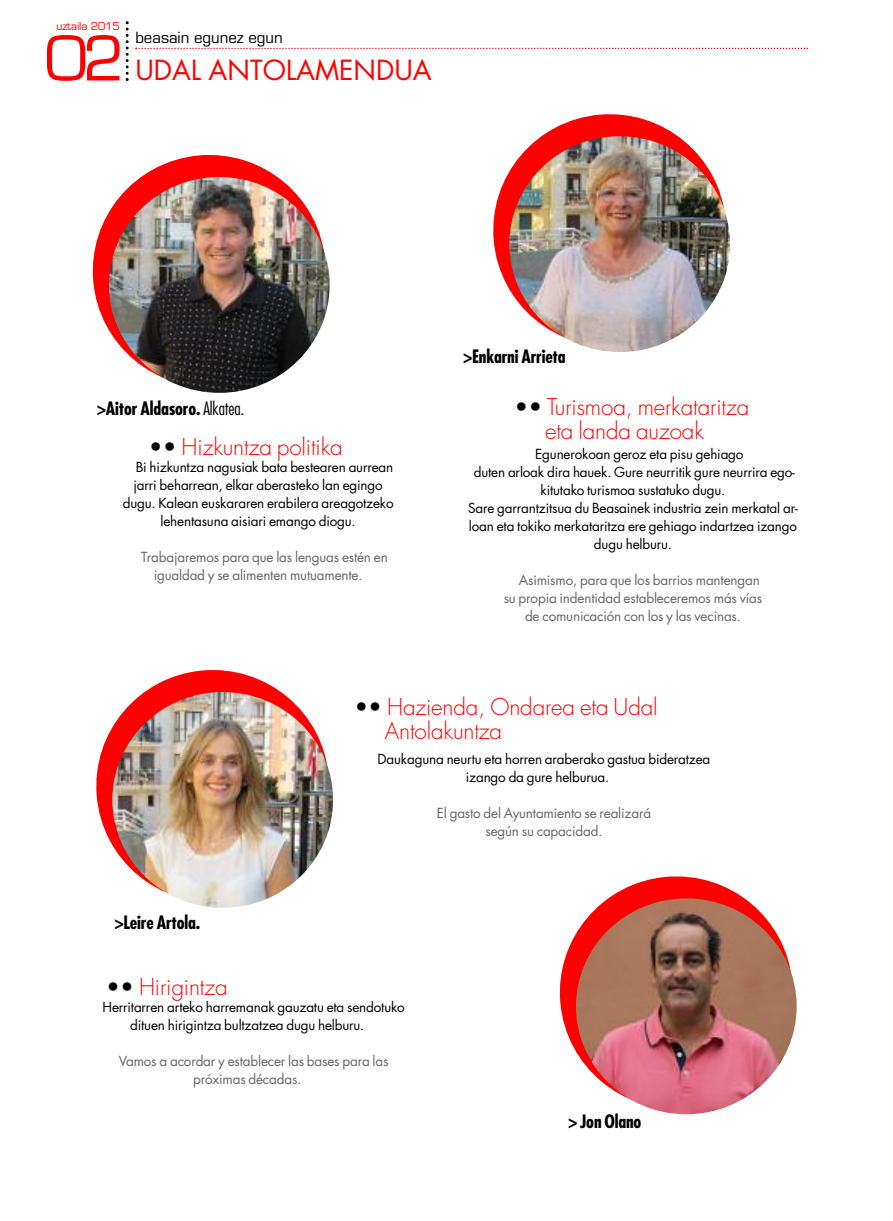
<style>
.page{position:relative;width:893px;height:1221px;background:#fff}
.page>*{position:absolute;margin:0;border:0;box-sizing:border-box;transform-origin:0 0}
.t1{font:60px "Eurostile";color:#f00}
.t2{font:27px "Futura";color:#f00}
.t3{font:300 22.5px/24px "Futura";letter-spacing:-.005em;color:#f00}
.t4{font:700 condensed 18px "Futura";letter-spacing:-.01em;color:#000}
.t5{font:15px "Eurostile";color:#000}
.t6{font:13.5px/18px "Futura";letter-spacing:-.01em;color:#000}
.t7{font:13.5px/18px "Futura";letter-spacing:-.01em;color:#666}
.t8{font:10.5px "Eurostile";color:#f00}
.s1{font-weight:300}
.s2{color:#000}
</style>
<div class="page">
<svg style="left:135px;top:48px;width:673px;height:1px"></svg>
<svg style="left:126px;top:21px;width:3px;height:60px"></svg>
<svg style="left:493px;top:114px;width:237px;height:237px"></svg>
<img style="left:509px;top:136px;width:221px;height:216px;border-radius:50%">
<svg style="left:92px;top:155px;width:235px;height:237px"></svg>
<img style="left:109px;top:177px;width:221px;height:216px;border-radius:50%">
<svg style="left:96px;top:670px;width:238px;height:237px"></svg>
<img style="left:112px;top:692px;width:221px;height:215px;border-radius:50%">
<svg style="left:559px;top:876px;width:238px;height:237px"></svg>
<img style="left:576px;top:898px;width:221px;height:216px;border-radius:50%">
<p class="t8" style="left:56px;top:22px;width:65px">uztaila 2015</p>
<h1 class="t1" style="left:45px;top:35px;width:80px">02</h1>
<p class="t5" style="left:135px;top:32px;width:149px">beasain egunez egun</p>
<h2 class="t2" style="left:135px;top:58px;width:298px">UDAL ANTOLAMENDUA</h2>
<h3 class="t4" style="left:97px;top:400px;width:149px">&gt;Aitor Aldasoro. <span class="s1">Alkatea.</span></h3>
<h3 class="t3" style="left:149px;top:437px;width:195px"><span class="s2">••</span> Hizkuntza politika</h3>
<p class="t6" style="left:136px;top:459px;width:259px">Bi hizkuntza nagusiak bata bestearen aurrean</p>
<p class="t6" style="left:134px;top:477px;width:251px">jarri beharrean, elkar aberasteko lan egingo</p>
<p class="t6" style="left:123px;top:495px;width:272px">dugu. Kalean euskararen erabilera areagotzeko</p>
<p class="t6" style="left:161px;top:513px;width:197px">lehentasuna aisiari emango diogu.</p>
<p class="t7" style="left:154px;top:549px;width:236px;text-indent:-13px">Trabajaremos para que las lenguas estén en igualdad y se alimenten mutuamente.</p>
<h3 class="t4" style="left:463px;top:349px;width:104px">&gt;Enkarni Arrieta</h3>
<h3 class="t3" style="left:545px;top:396px;width:206px;text-indent:-31px"><span class="s2">••</span> Turismoa, merkataritza eta landa auzoak</h3>
<p class="t6" style="left:535px;top:446px;width:210px">Egunerokoan geroz eta pisu gehiago</p>
<p class="t6" style="left:474px;top:464px;width:323px">duten arloak dira hauek. Gure neurritik gure neurrira ego-</p>
<p class="t6" style="left:541px;top:482px;width:186px">kitutako turismoa sustatuko dugu.</p>
<p class="t6" style="left:468px;top:500px;width:331px">Sare garrantzitsua du Beasainek industria zein merkatal ar-</p>
<p class="t6" style="left:469px;top:518px;width:330px">loan eta tokiko merkataritza ere gehiago indartzea izango</p>
<p class="t6" style="left:594px;top:536px;width:80px">dugu helburu.</p>
<p class="t7" style="left:519px;top:572px;width:242px">Asimismo, para que los barrios mantengan</p>
<p class="t7" style="left:504px;top:590px;width:260px">su propia indentidad estableceremos más vías</p>
<p class="t7" style="left:525px;top:608px;width:217px">de comunicación con los y las vecinas.</p>
<h3 class="t3" style="left:385px;top:696px;width:274px;text-indent:-31px"><span class="s2">••</span> Hazienda, Ondarea eta Udal<br>Antolakuntza</h3>
<h3 class="t4" style="left:115px;top:914px;width:87px">&gt;Leire Artola.</h3>
<p class="t6" style="left:466px;top:751px;width:246px;text-indent:-88px">Daukaguna neurtu eta horren araberako gastua bideratzea izango da gure helburua.</p>
<p class="t7" style="left:437px;top:805px;width:216px;text-align:center">El gasto del Ayuntamiento se realizará según su capacidad.</p>
<h3 class="t3" style="left:106px;top:976px;width:123px"><span class="s2">••</span> Hirigintza</h3>
<p class="t6" style="left:130px;top:999px;width:276px;text-indent:-28px">Herritarren arteko harremanak gauzatu eta sendotuko dituen hirigintza bultzatzea dugu helburu.</p>
<p class="t7" style="left:193px;top:1053px;width:197px;text-indent:-74px">Vamos a acordar y establecer las bases para las próximas décadas.</p>
<h3 class="t4" style="left:568px;top:1113px;width:74px">&gt; Jon Olano</h3>
</div>
